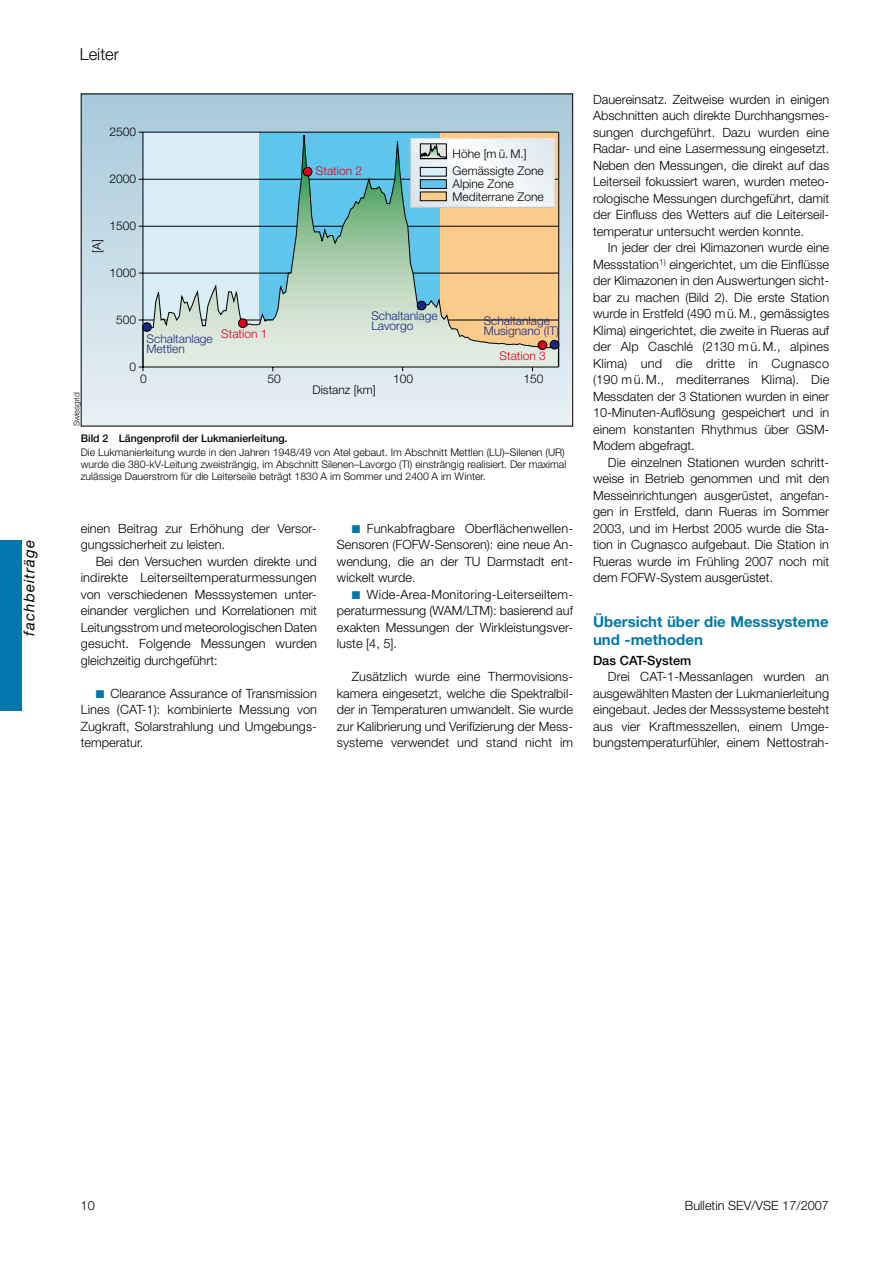
<style>
.page{position:relative;width:893px;height:1263px;background:#fff}
.page>*{position:absolute;margin:0;border:0;box-sizing:border-box;transform-origin:0 0}
.t1{font:300 16.5px "Helvetica Neue";color:#000}
.t2{font:700 15px/18px "Helvetica Neue";color:#0078ab}
.t3{font:italic 15px "Helvetica Neue";letter-spacing:.07em;color:#000}
.t4{font:300 12.75px/16.5px "Helvetica Neue";color:#000;text-align:justify}
.t5{font:500 12.75px "Helvetica Neue";color:#000}
.t6{font:300 12px "Helvetica Neue";color:#000}
.t7{font:300 12px/10.5px "Helvetica Neue";color:#162983}
.t8{font:300 12px "Helvetica Neue";color:#e2001a}
.t9{font:11.25px "Zapf Dingbats";color:#0078ab}
.t10{font:300 10.5px/12px "Helvetica Neue";color:#000}
.t11{font:500 10.5px "Helvetica Neue";color:#000}
.t12{font:300 8.25px "Helvetica Neue";color:#000}
</style>
<div class="page">
<div style="left:0;top:540px;width:21px;height:170px;background:#0078ab"></div>
<div style="left:81px;top:94px;width:492px;height:332px;background:linear-gradient(to bottom,#a6c7d8,#e7f0f4)"></div>
<svg style="left:142px;top:120px;width:417px;height:248px;background:#b8d0c8"></svg>
<hr style="left:143px;top:132px;width:1px;height:235px;background:#000">
<hr style="left:558px;top:132px;width:1px;height:235px;background:#000">
<hr style="left:143px;top:367px;width:415px;height:1px;background:#000">
<svg style="left:139px;top:367px;width:5px;height:4px"></svg>
<svg style="left:238px;top:318px;width:10px;height:10px"></svg>
<svg style="left:303px;top:167px;width:9px;height:9px"></svg>
<svg style="left:139px;top:320px;width:13px;height:12px"></svg>
<svg style="left:417px;top:301px;width:9px;height:9px"></svg>
<svg style="left:538px;top:340px;width:21px;height:10px"></svg>
<svg style="left:410px;top:138px;width:145px;height:70px"></svg>
<p class="t3" style="left:20px;top:635px;width:97px;rotate:-90deg">fachbeiträge</p>
<p class="t1" style="left:80px;top:44px;width:41px">Leiter</p>
<p class="t6" style="left:109px;top:124px;width:28px">2500</p>
<p class="t6" style="left:109px;top:171px;width:28px">2000</p>
<p class="t6" style="left:109px;top:218px;width:28px">1500</p>
<p class="t6" style="left:90px;top:253px;width:15px;rotate:-90deg">[A]</p>
<p class="t6" style="left:109px;top:265px;width:28px">1000</p>
<p class="t8" style="left:316px;top:164px;width:48px">Station 2</p>
<p class="t6" style="left:453px;top:146px;width:76px">Höhe [m ü. M.]</p>
<p class="t6" style="left:453px;top:189px;width:93px">Mediterrane Zone</p>
<p class="t6" style="left:453px;top:164px;width:93px">Gemässigte Zone</p>
<p class="t6" style="left:453px;top:177px;width:63px">Alpine Zone</p>
<p class="t12" style="left:72px;top:426px;width:36px;rotate:-90deg">Swissgrid</p>
<p class="t6" style="left:116px;top:312px;width:22px">500</p>
<p class="t6" style="left:130px;top:359px;width:8px">0</p>
<p class="t7" style="left:147px;top:333px;width:68px">Schaltanlage<br>Mettlen</p>
<p class="t8" style="left:221px;top:326px;width:48px">Station 1</p>
<p class="t7" style="left:371px;top:310px;width:68px">Schaltanlage<br>Lavorgo</p>
<p class="t7" style="left:484px;top:315px;width:77px">Schaltanlage<br>Musignano (IT)</p>
<p class="t8" style="left:500px;top:349px;width:48px">Station 3</p>
<p class="t6" style="left:140px;top:371px;width:8px">0</p>
<p class="t6" style="left:268px;top:371px;width:15px">50</p>
<p class="t6" style="left:393px;top:371px;width:22px">100</p>
<p class="t6" style="left:524px;top:371px;width:22px">150</p>
<p class="t6" style="left:312px;top:382px;width:65px">Distanz [km]</p>
<p class="t11" style="left:81px;top:432px;width:208px">Bild 2 Längenprofil der Lukmanierleitung.</p>
<p class="t10" style="left:81px;top:446px;width:487px">Die Lukmanierleitung wurde in den Jahren 1948/49 von Atel gebaut. Im Abschnitt Mettlen (LU)–Silenen (UR) wurde die 380-kV-Leitung zweisträngig, im Abschnitt Silenen–Lavorgo (TI) einsträngig realisiert. Der maximal zulässige Dauerstrom für die Leiterseile beträgt 1830 A im Sommer und 2400 A im Winter.</p>
<p class="t4" style="left:81px;top:520px;width:238px">einen Beitrag zur Erhöhung der Versor&shy;gungssicherheit zu leisten.</p>
<p class="t4" style="left:81px;top:553px;width:238px;text-indent:15px">Bei den Versuchen wurden direkte und indirekte Leiterseiltemperaturmessungen von verschiedenen Messsystemen unter&shy;einander verglichen und Korrelationen mit Leitungsstrom und meteorologischen Daten gesucht. Folgende Messungen wurden gleichzeitig durchgeführt:</p>
<p class="t4" style="left:81px;top:685px;width:238px;text-indent:30px">Clearance Assurance of Transmission Lines (CAT-1): kombinierte Messung von Zugkraft, Solarstrahlung und Umgebungs&shy;temperatur.</p>
<p class="t9" style="left:96px;top:689px;width:10px">■</p>
<p class="t4" style="left:337px;top:520px;width:238px;text-indent:30px">Funkabfragbare Oberflächenwellen-Sensoren (FOFW-Sensoren): eine neue An&shy;wendung, die an der TU Darmstadt ent&shy;wickelt wurde.</p>
<p class="t4" style="left:337px;top:586px;width:238px;text-align:left;text-indent:30px">Wide-Area-Monitoring-Leiter-seil-tem&shy;pe-raturmessung (WAM/LTM): basierend auf exakten Messungen der Wirkleistungsver&shy;luste [4, 5].</p>
<p class="t4" style="left:337px;top:668px;width:238px;text-indent:15px">Zusätzlich wurde eine Thermovisions&shy;kamera eingesetzt, welche die Spektralbil&shy;der in Temperaturen umwandelt. Sie wurde zur Kalibrierung und Verifizierung der Mess&shy;systeme verwendet und stand nicht im</p>
<p class="t9" style="left:352px;top:524px;width:10px">■</p>
<p class="t9" style="left:352px;top:590px;width:10px">■</p>
<p class="t4" style="left:593px;top:91px;width:238px">Dauereinsatz. Zeitweise wurden in einigen Abschnitten auch direkte Durchhangsmes&shy;sungen durchgeführt. Dazu wurden eine Radar- und eine Lasermessung eingesetzt.<br>Neben den Messungen, die direkt auf das Leiterseil fokussiert waren, wurden meteo&shy;rologische Messungen durchgeführt, damit der Einfluss des Wetters auf die Leiterseil&shy;temperatur untersucht werden konnte.</p>
<p class="t4" style="left:593px;top:239px;width:238px;text-indent:15px">In jeder der drei Klimazonen wurde eine Messstation<sup>1)</sup> eingerichtet, um die Einflüsse der Klimazonen in den Auswertungen sicht&shy;bar zu machen (Bild 2). Die erste Station wurde in Erstfeld (490 mü.M., gemässigtes Klima) eingerichtet, die zweite in Rueras auf der Alp Caschlé (2130 mü.M., alpines Klima) und die dritte in Cugnasco (190 mü.M., mediterranes Klima). Die Messdaten der 3 Stationen wurden in einer 10-Minuten-Auflösung gespeichert und in einem konstanten Rhythmus über GSM-Modem abgefragt.</p>
<p class="t4" style="left:593px;top:454px;width:238px;text-indent:15px">Die einzelnen Stationen wurden schritt&shy;weise in Betrieb genommen und mit den Messeinrichtungen ausgerüstet, angefan&shy;gen in Erstfeld, dann Rueras im Sommer 2003, und im Herbst 2005 wurde die Sta&shy;tion in Cugnasco aufgebaut. Die Station in Rueras wurde im Frühling 2007 noch mit dem FOFW-System ausgerüstet.</p>
<p class="t2" style="left:593px;top:613px;width:237px">Übersicht über die Messsysteme und -methoden</p>
<p class="t5" style="left:593px;top:653px;width:100px">Das CAT-System</p>
<p class="t4" style="left:593px;top:668px;width:238px;text-indent:15px">Drei CAT-1-Messanlagen wurden an ausgewählten Masten der Lukmanierleitung eingebaut. Jedes der Messsysteme besteht aus vier Kraftmesszellen, einem Umge&shy;bungstemperaturfühler, einem Nettostrah-</p>
<p class="t4" style="left:81px;top:1196px;width:16px">10</p>
<p class="t4" style="left:685px;top:1196px;width:146px">Bulletin SEV/VSE 17/2007</p>
</div>
